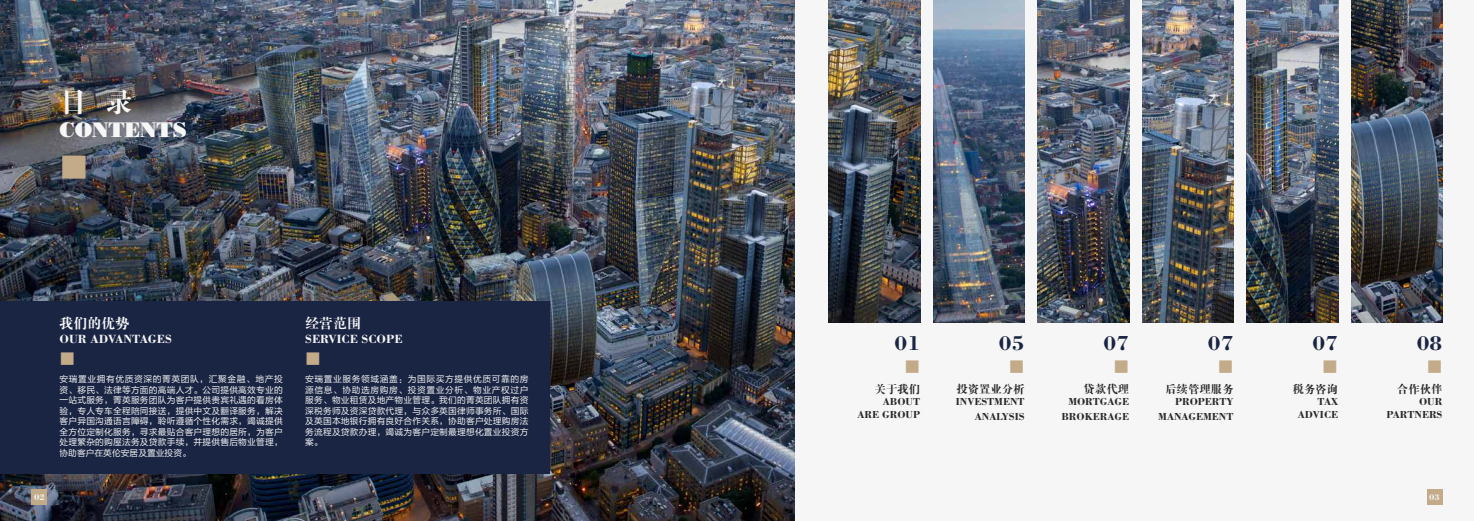
<style>
.page{position:relative;width:1474px;height:521px;background:#fff}
.page>*{position:absolute;margin:0;border:0;box-sizing:border-box;transform-origin:0 0}
.t1{font:29.14px "FZDBSJW GB1 0";color:#c3ab8a}
.t2{font:28px "FZDBSJW GB1 0";color:#f6f6f6}
.t3{font:700 21px "Bodoni Std";color:#1a2544}
.t4{font:21px "Bodoni Std Poster";color:#f6f6f6}
.t5{font:15.75px "FZDBSJW GB1 0";color:#c3ab8a}
.t6{font:14px "FZDBSJW GB1 0";color:#f6f6f6}
.t7{font:700 12.25px "Bodoni Std";color:#f6f6f6}
.t8{font:11.38px "FZDBSJW GB1 0";color:#282827}
.t9{font:700 10.5px/12.6px "Bodoni Std";color:#282827;text-align:right}
.t10{font:8.75px/10.5px "FZLTHK GBK1 0";letter-spacing:.02em;color:#f6f6f6;text-align:justify}
.t11{font:700 8.75px "Bodoni Std";color:#f6f6f6}
</style>
<div class="page">
<div style="left:0;top:0;width:1473px;height:521px;background:#f6f6f6"></div>
<img style="left:828px;top:0;width:92px;height:322px">
<img style="left:933px;top:0;width:91px;height:322px">
<img style="left:1037px;top:0;width:92px;height:322px">
<img style="left:0;top:0;width:795px;height:521px">
<img style="left:1142px;top:0;width:91px;height:322px">
<img style="left:1246px;top:0;width:91px;height:322px">
<img style="left:1351px;top:0;width:91px;height:322px">
<div style="left:0;top:301px;width:549px;height:173px;background:#1a2544"></div>
<div style="left:32px;top:489px;width:15px;height:16px;background:#c3ab8a"></div>
<div style="left:1426px;top:489px;width:16px;height:16px;background:#c3ab8a"></div>
<h2 class="t2" style="left:60px;top:87px;width:75px">目 录</h2>
<h3 class="t4" style="left:60px;top:117px;width:129px">CONTENTS</h3>
<h1 class="t1" style="left:60px;top:151px;width:31px">■</h1>
<h3 class="t6" style="left:60px;top:316px;width:71px">我们的优势</h3>
<h3 class="t7" style="left:60px;top:331px;width:114px">OUR ADVANTAGES</h3>
<h3 class="t5" style="left:60px;top:351px;width:17px">■</h3>
<p class="t10" style="left:60px;top:374px;width:225px">安瑞置业拥有优质资深的菁英团队，汇聚金融、地产投资、移民、法律等方面的高端人才。公司提供高效专业的一站式服务，菁英服务团队为客户提供贵宾礼遇的看房体验，专人专车全程陪同接送，提供中文及翻译服务，解决客户异国沟通语言障碍，聆听遵循个性化需求，竭诚提供全方位定制化服务，寻求最贴合客户理想的居所，为客户处理繁杂的购屋法务及贷款手续，并提供售后物业管理，协助客户在英伦安居及置业投资。</p>
<h3 class="t6" style="left:305px;top:316px;width:57px">经营范围</h3>
<h3 class="t7" style="left:305px;top:331px;width:99px">SERVICE SCOPE</h3>
<h3 class="t5" style="left:305px;top:351px;width:17px">■</h3>
<p class="t10" style="left:305px;top:374px;width:225px">安瑞置业服务领域涵盖：为国际买方提供优质可靠的房源信息、协助选房购房、投资置业分析、物业产权过户服务、物业租赁及地产物业管理。我们的菁英团队拥有资深税务师及资深贷款代理，与众多英国律师事务所、国际及英国本地银行拥有良好合作关系，协助客户处理购房法务流程及贷款办理，竭诚为客户定制最理想化置业投资方案。</p>
<h3 class="t3" style="left:894px;top:330px;width:27px">01</h3>
<h3 class="t5" style="left:904px;top:358px;width:17px">■</h3>
<h3 class="t8" style="left:874px;top:383px;width:47px">关于我们</h3>
<p class="t9" style="left:857px;top:395px;width:64px">ABOUT<br>ARE GROUP</p>
<h3 class="t3" style="left:998px;top:330px;width:27px">05</h3>
<h3 class="t5" style="left:1008px;top:358px;width:17px">■</h3>
<h3 class="t8" style="left:956px;top:383px;width:70px">投资置业分析</h3>
<p class="t9" style="left:955px;top:394px;width:70px;line-height:14.7px">INVESTMENT<br>ANALYSIS</p>
<h3 class="t3" style="left:1103px;top:330px;width:27px">07</h3>
<h3 class="t5" style="left:1113px;top:358px;width:17px">■</h3>
<h3 class="t8" style="left:1083px;top:383px;width:47px">贷款代理</h3>
<p class="t9" style="left:1061px;top:394px;width:69px;line-height:14.7px">MORTGAGE<br>BROKERAGE</p>
<h3 class="t3" style="left:1207px;top:330px;width:27px">07</h3>
<h3 class="t5" style="left:1217px;top:358px;width:17px">■</h3>
<h3 class="t8" style="left:1165px;top:383px;width:70px">后续管理服务</h3>
<p class="t9" style="left:1158px;top:394px;width:77px;line-height:14.7px">PROPERTY<br>MANAGEMENT</p>
<h3 class="t3" style="left:1312px;top:330px;width:27px">07</h3>
<h3 class="t5" style="left:1322px;top:358px;width:17px">■</h3>
<h3 class="t8" style="left:1292px;top:383px;width:47px">税务咨询</h3>
<p class="t9" style="left:1297px;top:395px;width:42px">TAX<br>ADVICE</p>
<h3 class="t3" style="left:1416px;top:330px;width:27px">08</h3>
<h3 class="t5" style="left:1426px;top:358px;width:17px">■</h3>
<h3 class="t8" style="left:1396px;top:383px;width:47px">合作伙伴</h3>
<p class="t9" style="left:1386px;top:395px;width:58px">OUR<br>PARTNERS</p>
<p class="t11" style="left:34px;top:492px;width:12px">02</p>
<p class="t11" style="left:1429px;top:492px;width:12px">03</p>
</div>
